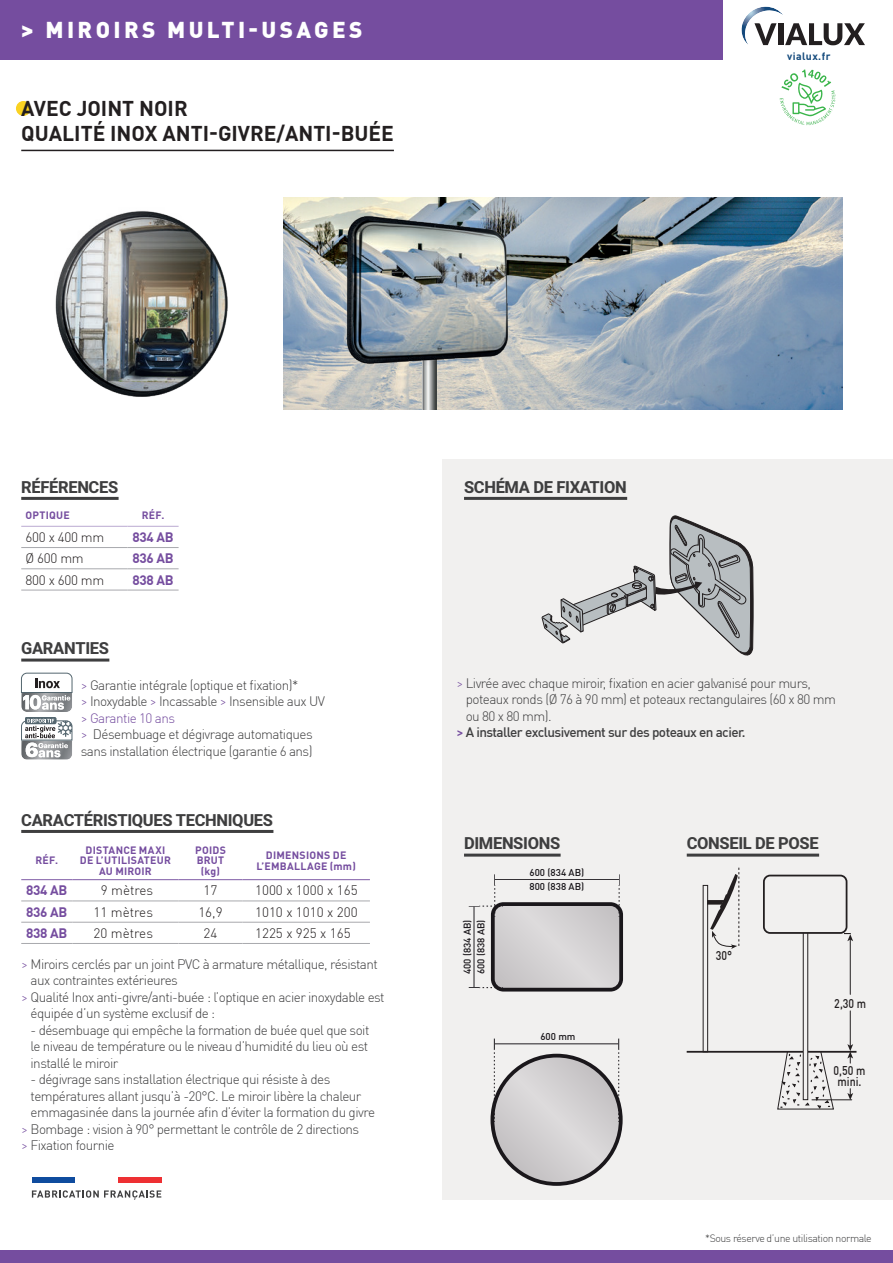
<style>
.page{position:relative;width:893px;height:1263px;background:#fff}
.page>*{position:absolute;margin:0;border:0;box-sizing:border-box;transform-origin:0 0}
.t1{font:900 22.5px "DIN Pro";letter-spacing:.15em;color:#fff}
.t2{font:700 21px/25.2px "DIN Pro";color:#231f20}
.t3{font:700 16.5px "Heebo";letter-spacing:-.02em;color:#3e3e3f}
.t4{font:300 13.5px/16.5px "DIN Pro";letter-spacing:-.04em;color:#3e3e3f;text-align:justify}
.t5{font:300 13.5px "DIN Pro";color:#231f20}
.t6{font:500 13.5px "DIN Pro";letter-spacing:-.04em;color:#3e3e3f}
.t7{font:700 13.5px "DIN Pro";letter-spacing:-.02em;color:#754d9f}
.t8{font:500 12.45px/10.6px "DIN Pro";color:#231f20;text-align:center;scale:.85 1}
.t9{font:700 10.5px/10.5px "DIN Pro";letter-spacing:.025em;color:#754d9f;text-align:center}
.t10{font:300 10.5px "DIN Pro";letter-spacing:-.04em;color:#3e3e3f}
.t11{font:700 10.5px "DIN Pro";letter-spacing:.04em;color:#144a7c}
.t12{font:500 9.75px/13.6px "DIN Pro";color:#1a171b}
.s1{color:#754d9f}
</style>
<div class="page">
<div style="left:0;top:0;width:723px;height:60px;background:#754d9f"></div>
<div style="left:0;top:1250px;width:893px;height:13px;background:#754d9f"></div>
<svg style="left:780px;top:70px;width:55px;height:55px"></svg>
<svg style="left:741px;top:7px;width:124px;height:38px"></svg>
<img style="left:284px;top:197px;width:558px;height:213px">
<div style="left:16px;top:101px;width:15px;height:15px;background:#fad222;border-radius:50%"></div>
<hr style="left:21px;top:150px;width:373px;height:1px;background:#231f20">
<div style="left:442px;top:459px;width:451px;height:740px;background:#f1f0ef"></div>
<hr style="left:464px;top:497px;width:163px;height:3px;background:#3e3e3f">
<hr style="left:464px;top:854px;width:97px;height:3px;background:#3e3e3f">
<hr style="left:687px;top:854px;width:132px;height:3px;background:#3e3e3f">
<img style="left:423px;top:368px;width:14px;height:42px">
<div style="left:803px;top:930px;width:5px;height:170px;border:1px solid #231f20"></div>
<div style="left:703px;top:885px;width:5px;height:167px;border:1px solid #231f20"></div>
<hr style="left:687px;top:1051px;width:116px;height:2px;background:#231f20">
<hr style="left:808px;top:1051px;width:48px;height:2px;background:#231f20">
<hr style="left:812px;top:1099px;width:40px;height:1px;background:#231f20">
<svg style="left:777px;top:1051px;width:57px;height:59px"></svg>
<hr style="left:850px;top:1011px;width:1px;height:35px;background:#231f20">
<svg style="left:847px;top:1089px;width:6px;height:11px"></svg>
<hr style="left:850px;top:939px;width:1px;height:55px;background:#231f20">
<svg style="left:847px;top:1044px;width:6px;height:19px"></svg>
<svg style="left:844px;top:933px;width:9px;height:8px"></svg>
<svg style="left:707px;top:867px;width:33px;height:82px"></svg>
<div style="left:764px;top:875px;width:83px;height:58px;background:#f1f0ef;border-radius:6px"></div>
<div style="left:763px;top:875px;width:84px;height:59px;border:2px solid #231f20;border-radius:6px"></div>
<hr style="left:494px;top:1043px;width:125px;height:1px;background:#1a171b">
<svg style="left:492px;top:1055px;width:129px;height:129px;background:#c8c5c7"></svg>
<div style="left:490px;top:1054px;width:133px;height:132px;border:4px solid #1a171b;border-radius:50%"></div>
<svg style="left:494px;top:1038px;width:1px;height:84px"></svg>
<svg style="left:618px;top:1038px;width:1px;height:84px"></svg>
<svg style="left:469px;top:874px;width:154px;height:117px"></svg>
<hr style="left:21px;top:830px;width:252px;height:3px;background:#3e3e3f">
<hr style="left:21px;top:879px;width:51px;height:1px;background:#7f5ca6">
<hr style="left:72px;top:879px;width:107px;height:1px;background:#7f5ca6">
<hr style="left:179px;top:879px;width:63px;height:1px;background:#7f5ca6">
<hr style="left:242px;top:879px;width:128px;height:1px;background:#7f5ca6">
<hr style="left:21px;top:900px;width:51px;height:1px;background:#a8a9ad">
<hr style="left:72px;top:900px;width:107px;height:1px;background:#a8a9ad">
<hr style="left:179px;top:900px;width:63px;height:1px;background:#a8a9ad">
<hr style="left:242px;top:900px;width:128px;height:1px;background:#a8a9ad">
<hr style="left:21px;top:922px;width:51px;height:1px;background:#a8a9ad">
<hr style="left:72px;top:922px;width:107px;height:1px;background:#a8a9ad">
<hr style="left:179px;top:922px;width:63px;height:1px;background:#a8a9ad">
<hr style="left:242px;top:922px;width:128px;height:1px;background:#a8a9ad">
<hr style="left:21px;top:943px;width:51px;height:1px;background:#a8a9ad">
<hr style="left:72px;top:943px;width:107px;height:1px;background:#a8a9ad">
<hr style="left:179px;top:943px;width:63px;height:1px;background:#a8a9ad">
<hr style="left:242px;top:943px;width:128px;height:1px;background:#a8a9ad">
<svg style="left:32px;top:1190px;width:129px;height:9px"></svg>
<div style="left:32px;top:1177px;width:43px;height:5px;background:#0f4c9e"></div>
<div style="left:118px;top:1177px;width:44px;height:5px;background:#ee3033"></div>
<hr style="left:21px;top:497px;width:98px;height:3px;background:#3e3e3f">
<hr style="left:21px;top:547px;width:107px;height:1px;background:#a8a9ad">
<hr style="left:21px;top:568px;width:107px;height:1px;background:#a8a9ad">
<hr style="left:128px;top:568px;width:51px;height:1px;background:#a8a9ad">
<hr style="left:21px;top:590px;width:107px;height:1px;background:#a8a9ad">
<hr style="left:128px;top:590px;width:51px;height:1px;background:#a8a9ad">
<hr style="left:21px;top:526px;width:107px;height:1px;background:#baa9d1">
<hr style="left:128px;top:526px;width:51px;height:1px;background:#baa9d1">
<hr style="left:128px;top:547px;width:51px;height:1px;background:#a8a9ad">
<hr style="left:21px;top:658px;width:88px;height:3px;background:#3e3e3f">
<svg style="left:21px;top:673px;width:51px;height:87px"></svg>
<img style="left:55px;top:211px;width:173px;height:186px">
<img style="left:339px;top:207px;width:183px;height:161px">
<svg style="left:542px;top:515px;width:211px;height:141px"></svg>
<h1 class="t1" style="left:21px;top:15px;width:343px">&gt; MIROIRS MULTI-USAGES</h1>
<h2 class="t2" style="left:21px;top:95px;width:374px">AVEC JOINT NOIR<br>QUALITÉ INOX ANTI-GIVRE/ANTI-BUÉE</h2>
<p class="t11" style="left:787px;top:50px;width:45px">vialux.fr</p>
<p class="t3" style="left:21px;top:475px;width:99px">RÉFÉRENCES</p>
<p class="t9" style="left:26px;top:510px;width:46px">OPTIQUE</p>
<p class="t9" style="left:142px;top:510px;width:24px">RÉF.</p>
<p class="t5" style="left:26px;top:529px;width:80px">600 x 400 mm</p>
<p class="t7" style="left:132px;top:528px;width:43px">834 AB</p>
<p class="t5" style="left:26px;top:550px;width:60px">Ø 600 mm</p>
<p class="t7" style="left:132px;top:549px;width:43px">836 AB</p>
<p class="t5" style="left:26px;top:571px;width:80px">800 x 600 mm</p>
<p class="t7" style="left:132px;top:571px;width:43px">838 AB</p>
<p class="t3" style="left:21px;top:637px;width:89px">GARANTIES</p>
<p class="t4" style="left:81px;top:676px;width:246px;text-align:left"><span class="s1">&gt;</span> Garantie intégrale (optique et fixation)*<br><span class="s1">&gt;</span> Inoxydable <span class="s1">&gt;</span> Incassable <span class="s1">&gt;</span> Insensible aux UV <span class="s1">&gt; Garantie 10 ans<br>&gt;</span> Désembuage et dégivrage automatiques sans installation électrique (garantie 6 ans)</p>
<p class="t3" style="left:21px;top:808px;width:253px">CARACTÉRISTIQUES TECHNIQUES</p>
<p class="t9" style="left:36px;top:855px;width:24px">RÉF.</p>
<p class="t9" style="left:80px;top:845px;width:92px">DISTANCE MAXI<br>DE L’UTILISATEUR<br>AU MIROIR</p>
<p class="t9" style="left:195px;top:845px;width:32px">POIDS<br>BRUT (kg)</p>
<p class="t9" style="left:256px;top:850px;width:101px">DIMENSIONS DE<br>L’EMBALLAGE (mm)</p>
<p class="t7" style="left:26px;top:882px;width:43px">834 AB</p>
<p class="t5" style="left:101px;top:882px;width:54px">9 mètres</p>
<p class="t5" style="left:204px;top:882px;width:15px">17</p>
<p class="t5" style="left:255px;top:882px;width:104px">1000 x 1000 x 165</p>
<p class="t7" style="left:26px;top:903px;width:43px">836 AB</p>
<p class="t5" style="left:94px;top:903px;width:61px">11 mètres</p>
<p class="t5" style="left:198px;top:903px;width:26px">16,9</p>
<p class="t5" style="left:255px;top:903px;width:104px">1010 x 1010 x 200</p>
<p class="t7" style="left:26px;top:924px;width:43px">838 AB</p>
<p class="t5" style="left:94px;top:925px;width:61px">20 mètres</p>
<p class="t5" style="left:204px;top:925px;width:15px">24</p>
<p class="t5" style="left:255px;top:925px;width:97px">1225 x 925 x 165</p>
<p class="t4" style="left:21px;top:956px;width:358px"><span class="s1">&gt;</span> Miroirs cerclés par un joint PVC à armature métallique, résistant</p>
<p class="t4" style="left:31px;top:972px;width:149px">aux contraintes extérieures</p>
<p class="t4" style="left:21px;top:989px;width:365px"><span class="s1">&gt;</span> Qualité Inox anti-givre/anti-buée : l’optique en acier inoxydable est</p>
<p class="t4" style="left:31px;top:1005px;width:186px">équipée d’un système exclusif de :</p>
<p class="t4" style="left:31px;top:1022px;width:340px">- désembuage qui empêche la formation de buée quel que soit le niveau de température ou le niveau d’humidité du lieu où est installé le miroir</p>
<p class="t4" style="left:31px;top:1071px;width:301px">- dégivrage sans installation électrique qui résiste à des</p>
<p class="t4" style="left:31px;top:1088px;width:332px">températures allant jusqu’à -20°C. Le miroir libère la chaleur</p>
<p class="t4" style="left:31px;top:1104px;width:346px">emmagasinée dans la journée afin d’éviter la formation du givre</p>
<p class="t4" style="left:21px;top:1121px;width:339px"><span class="s1">&gt;</span> Bombage : vision à 90° permettant le contrôle de 2 directions</p>
<p class="t4" style="left:21px;top:1137px;width:95px"><span class="s1">&gt;</span> Fixation fournie</p>
<p class="t3" style="left:464px;top:475px;width:164px">SCHÉMA DE FIXATION</p>
<p class="t4" style="left:456px;top:675px;width:356px"><span class="s1">&gt;</span> Livrée avec chaque miroir, fixation en acier galvanisé pour murs,</p>
<p class="t4" style="left:466px;top:691px;width:372px">poteaux ronds (Ø 76 à 90 mm) et poteaux rectangulaires (60 x 80 mm</p>
<p class="t4" style="left:466px;top:708px;width:87px">ou 80 x 80 mm).</p>
<p class="t6" style="left:456px;top:726px;width:291px"><span class="s1">&gt;</span> A installer exclusivement sur des poteaux en acier.</p>
<p class="t3" style="left:464px;top:832px;width:98px">DIMENSIONS</p>
<p class="t3" style="left:687px;top:832px;width:134px">CONSEIL DE POSE</p>
<p class="t12" style="left:461px;top:974px;width:56px;rotate:-90deg">400 (834 AB)<br>600 (838 AB)</p>
<p class="t12" style="left:529px;top:866px;width:56px">600 (834 AB)<br>800 (838 AB)</p>
<p class="t12" style="left:540px;top:1031px;width:37px">600 mm</p>
<p class="t8" style="left:716px;top:951px;width:21px">30°</p>
<p class="t8" style="left:834px;top:999px;width:39px">2,30 m</p>
<p class="t8" style="left:834px;top:1066px;width:39px">0,50 m mini.</p>
<p class="t10" style="left:705px;top:1231px;width:168px">*Sous réserve d’une utilisation normale</p>
</div>
